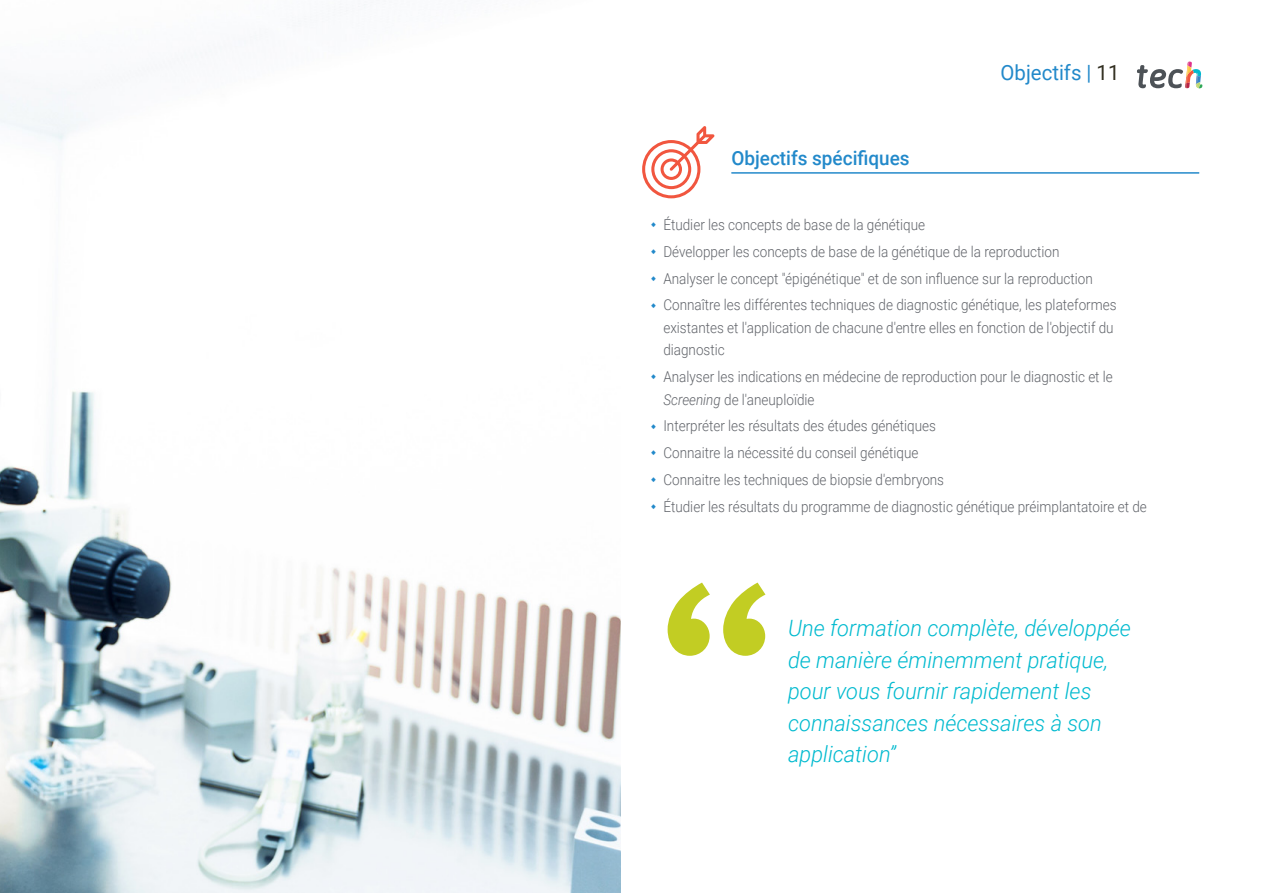
<style>
.page{position:relative;width:1263px;height:893px;background:#fff}
.page>*{position:absolute;margin:0;border:0;box-sizing:border-box;transform-origin:0 0}
.t1{font:italic 300 22.5px/31.5px "Roboto";color:#00bacf}
.t2{font:21px "Roboto";color:#2289ca}
.t3{font:500 19.5px "Roboto";color:#2289ca}
.t4{font:300 15px/26.7px "Roboto";color:#61646a;scale:.9 1}
.s1{color:#312e20}
.s2{font-style:italic}
</style>
<div class="page">
<svg style="left:642px;top:126px;width:72px;height:72px"></svg>
<hr style="left:731px;top:173px;width:468px;height:1px;background:#2289ca">
<img style="left:0;top:4px;width:621px;height:889px">
<svg style="left:668px;top:583px;width:97px;height:73px"></svg>
<svg style="left:1137px;top:62px;width:65px;height:27px"></svg>
<h3 class="t3" style="left:731px;top:144px;width:180px">Objectifs spécifiques</h3>
<h2 class="t2" style="left:1000px;top:57px;width:120px">Objectifs | <span class="s1">11</span></h2>
<p class="t4" style="left:663px;top:211px;width:505px">Étudier les concepts de base de la génétique<br>Développer les concepts de base de la génétique de la reproduction<br>Analyser le concept "épigénétique" et de son influence sur la reproduction Connaître les différentes techniques de diagnostic génétique, les plateformes</p>
<p class="t4" style="left:663px;top:316px;width:502px;line-height:22.5px">existantes et l'application de chacune d'entre elles en fonction de l'objectif du diagnostic</p>
<p class="t4" style="left:663px;top:365px;width:501px;line-height:22.5px">Analyser les indications en médecine de reproduction pour le diagnostic et le<br><span class="s2">Screening</span> de l'aneuploïdie</p>
<p class="t4" style="left:663px;top:412px;width:539px">Interpréter les résultats des études génétiques<br>Connaitre la nécessité du conseil génétique<br>Connaitre les techniques de biopsie d'embryons<br>Étudier les résultats du programme de diagnostic génétique préimplantatoire et de</p>
<h1 class="t1" style="left:788px;top:611px;width:344px">Une formation complète, développée de manière éminemment pratique, pour vous fournir rapidement les connaissances nécessaires à son application”</h1>
</div>
